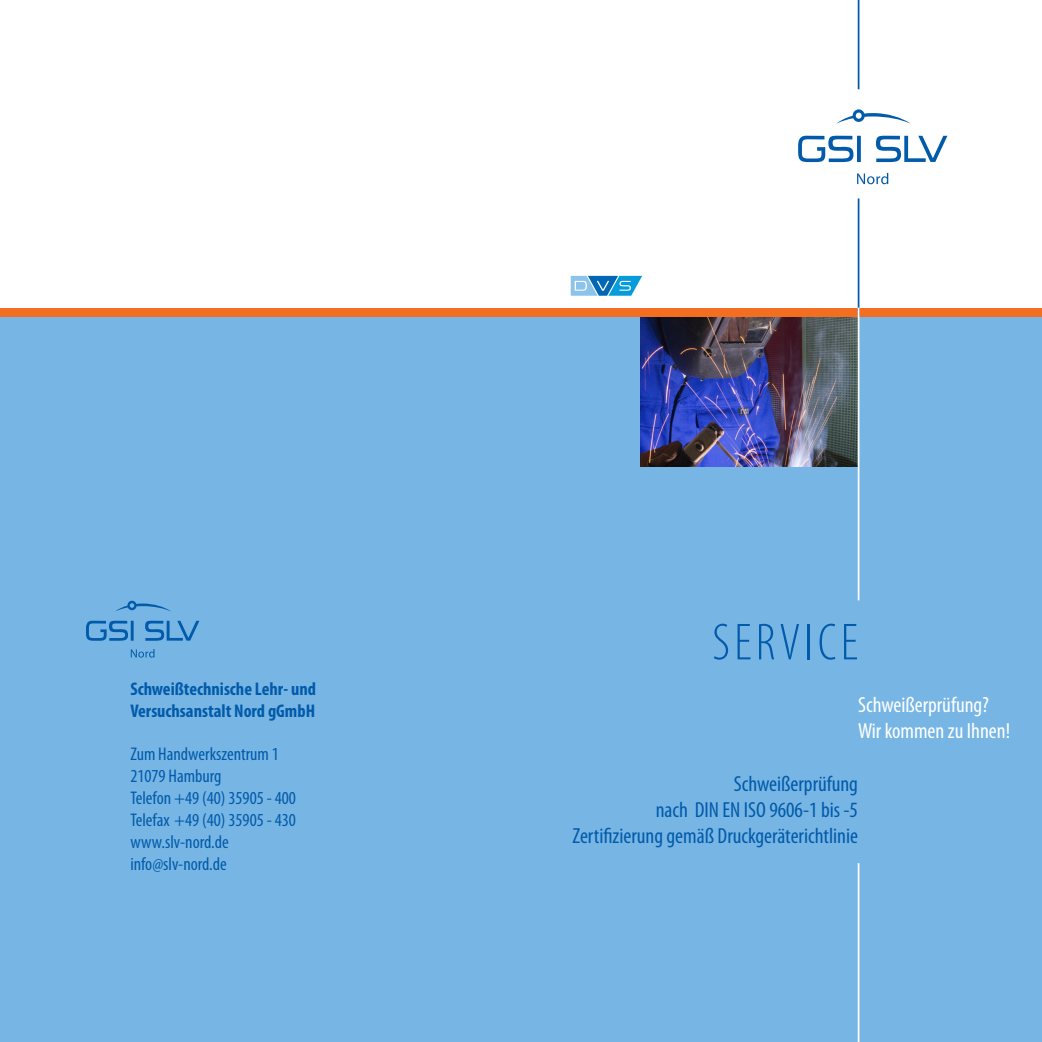
<style>
.page{position:relative;width:1042px;height:1042px;background:#fff}
.page>*{position:absolute;margin:0;border:0;box-sizing:border-box;transform-origin:0 0}
.t1{font:300 condensed 52.5px "Myriad Pro";letter-spacing:.08em;color:#015aaa}
.t2{font:condensed 21.88px/26.2px "Myriad Pro";color:#015aaa;text-align:right}
.t3{font:condensed 21.88px/26.2px "Myriad Pro";color:#fff}
.t4{font:condensed 18.38px/21.9px "Myriad Pro";color:#015aaa}
.t5{font:700 condensed 18.38px/21.9px "Myriad Pro";color:#015aaa}
</style>
<div class="page">
<div style="left:0;top:308px;width:1042px;height:9px;background:#f36e21"></div>
<hr style="left:858px;top:198px;width:1px;height:117px;background:#015aaa">
<div style="left:0;top:317px;width:1042px;height:725px;background:#77b6e4"></div>
<svg style="left:86px;top:621px;width:113px;height:20px"></svg>
<svg style="left:116px;top:601px;width:55px;height:10px"></svg>
<svg style="left:131px;top:649px;width:24px;height:8px"></svg>
<svg style="left:798px;top:136px;width:149px;height:26px"></svg>
<svg style="left:837px;top:109px;width:73px;height:14px"></svg>
<svg style="left:857px;top:173px;width:31px;height:11px"></svg>
<hr style="left:858px;top:0;width:1px;height:89px;background:#015aaa">
<hr style="left:858px;top:863px;width:1px;height:179px;background:#fff">
<svg style="left:571px;top:276px;width:71px;height:20px"></svg>
<img style="left:640px;top:317px;width:218px;height:149px">
<hr style="left:858px;top:308px;width:1px;height:292px;background:#fff">
<p class="t5" style="left:130px;top:677px;width:187px">Schweißtechnische Lehr- und<br>Versuchsanstalt Nord gGmbH</p>
<p class="t4" style="left:130px;top:743px;width:167px">Zum Handwerkszentrum 1<br>21079 Hamburg<br>Telefon +49 (40) 35905 - 400<br>Telefax +49 (40) 35905 - 430 www.slv-nord.de info@slv-nord.de</p>
<h1 class="t1" style="left:712px;top:611px;width:147px">SERVICE</h1>
<p class="t3" style="left:858px;top:691px;width:154px">Schweißerprüfung?<br>Wir kommen zu Ihnen!</p>
<p class="t2" style="left:572px;top:770px;width:287px">Schweißerprüfung<br>nach DIN EN ISO 9606-1 bis -5<br>Zertifizierung gemäß Druckgeräterichtlinie</p>
</div>
